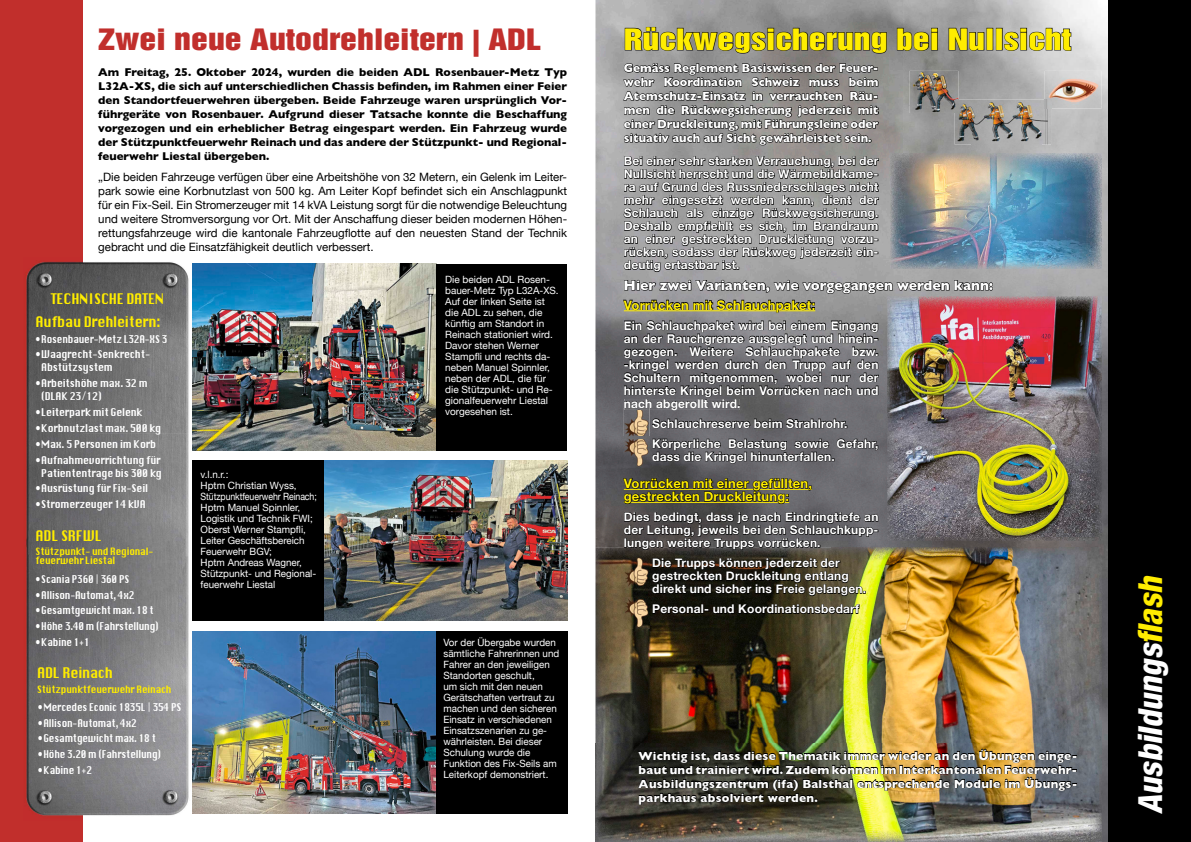
<style>
.page{position:relative;width:1191px;height:842px;background:#fff}
.page>*{position:absolute;margin:0;border:0;box-sizing:border-box;transform-origin:0 0}
.t1{font:italic 800 condensed 33px "Helvetica Neue LT Std";color:#fff}
.t2{font:27px "Helvetica Inserat Com";color:#ffed00;scale:1.25 1}
.t3{font:27px "Helvetica Inserat Com";color:#c12f2c;scale:1.25 1}
.t4{font:14.3px "Krungthep";letter-spacing:-.02em;color:#ffed00;scale:.85 1}
.t5{font:700 14px "Gill Sans";color:#fff}
.t6{font:700 13px/13px "Helvetica Neue";letter-spacing:.015em;color:#ffed00}
.t7{font:700 12px/13px "Helvetica Neue";letter-spacing:.015em;color:#fff;text-align:justify}
.t8{font:700 12px/14px "Gill Sans";letter-spacing:.005em;color:#fff;text-align:justify}
.t9{font:11.5px/14px "Helvetica Neue";color:#000;text-align:justify}
.t10{font:700 11.5px/14px "Gill Sans";color:#000;text-align:justify}
.t11{font:10.4px "Krungthep";letter-spacing:-.02em;color:#fff;scale:.81 1}
.t12{font:10.4px/13px "Krungthep";letter-spacing:-.02em;color:#fff;scale:.85 1}
.t13{font:10px/11px "Helvetica Neue";color:#fff}
.t14{font:9.9px/9px "Krungthep";letter-spacing:-.02em;color:#ffed00;scale:.85 1}
.s1{color:#ffed00}
</style>
<div class="page">
<img style="left:595px;top:0;width:308px;height:548px">
<img style="left:903px;top:0;width:205px;height:105px">
<div style="left:1041px;top:105px;width:67px;height:70px;background:#bebebe"></div>
<img style="left:1075px;top:175px;width:33px;height:667px">
<img style="left:903px;top:541px;width:172px;height:7px">
<img style="left:595px;top:548px;width:506px;height:294px">
<div style="left:0;top:0;width:82px;height:842px;background:#c12f2c"></div>
<img style="left:197px;top:264px;width:240px;height:186px">
<svg style="left:625px;top:27px;width:262px;height:27px;background:#71706f"></svg>
<svg style="left:897px;top:28px;width:41px;height:23px"></svg>
<svg style="left:948px;top:28px;width:36px;height:23px"></svg>
<div style="left:986px;top:28px;width:7px;height:22px;border:1px solid #000"></div>
<div style="left:996px;top:28px;width:6px;height:22px;border:1px solid #000"></div>
<svg style="left:1004px;top:28px;width:67px;height:23px;background:#989898"></svg>
<div style="left:1108px;top:0;width:83px;height:842px;background:#000"></div>
<img style="left:323px;top:460px;width:244px;height:161px">
<div style="left:193px;top:460px;width:130px;height:161px;background:#000"></div>
<div style="left:437px;top:264px;width:130px;height:186px;background:#000"></div>
<img style="left:25px;top:258px;width:172px;height:563px">
<img style="left:193px;top:460px;width:4px;height:161px">
<img style="left:192px;top:631px;width:244px;height:183px">
<div style="left:436px;top:631px;width:131px;height:183px;background:#000"></div>
<svg style="left:623px;top:63px;width:256px;height:82px;background:#656463"></svg>
<svg style="left:623px;top:156px;width:256px;height:116px;background:#6a6a6a"></svg>
<img style="left:1044px;top:71px;width:57px;height:37px">
<img style="left:909px;top:71px;width:49px;height:42px">
<img style="left:954px;top:100px;width:97px;height:45px">
<svg style="left:1044px;top:100px;width:7px;height:8px"></svg>
<svg style="left:954px;top:100px;width:4px;height:13px"></svg>
<img style="left:890px;top:153px;width:211px;height:116px">
<svg style="left:652px;top:418px;width:195px;height:11px;background:#39393b"></svg>
<img style="left:624px;top:410px;width:25px;height:57px">
<svg style="left:623px;top:320px;width:256px;height:90px;background:#4e4e50"></svg>
<img style="left:887px;top:297px;width:214px;height:244px">
<svg style="left:623px;top:280px;width:370px;height:32px;background:#807573"></svg>
<img style="left:638px;top:749px;width:438px;height:56px">
<hr style="left:624px;top:489px;width:188px;height:1px;background:#ffed00">
<svg style="left:623px;top:478px;width:188px;height:26px;background:#414032"></svg>
<svg style="left:623px;top:512px;width:255px;height:38px;background:#393839"></svg>
<svg style="left:652px;top:558px;width:213px;height:38px;background:#221e12"></svg>
<svg style="left:652px;top:604px;width:207px;height:10px;background:#16150b"></svg>
<svg style="left:624px;top:437px;width:254px;height:27px;background:#4d4b4c"></svg>
<img style="left:624px;top:557px;width:25px;height:30px">
<img style="left:624px;top:598px;width:25px;height:30px">
<h2 class="t3" style="left:98px;top:23px;width:356px">Zwei neue Autodrehleitern | ADL</h2>
<h2 class="t2" style="left:624px;top:23px;width:359px">Rückwegsicherung bei Nullsicht</h2>
<p class="t10" style="left:98px;top:65px;width:470px">Am Freitag, 25. Oktober 2024, wurden die beiden ADL Rosenbauer-Metz Typ L32A-XS, die sich auf unterschiedlichen Chassis befinden, im Rahmen einer Feier den Standortfeuerwehren übergeben. Beide Fahrzeuge waren ursprünglich Vor&shy;führgeräte von Rosenbauer. Aufgrund dieser Tatsache konnte die Beschaffung vorgezogen und ein erheblicher Betrag eingespart werden. Ein Fahrzeug wurde der Stützpunktfeuerwehr Reinach und das andere der Stützpunkt- und Regional&shy;feuerwehr Liestal übergeben.</p>
<p class="t9" style="left:98px;top:171px;width:470px">„Die beiden Fahrzeuge verfügen über eine Arbeitshöhe von 32 Metern, ein Gelenk im Leiter&shy;park sowie eine Korbnutzlast von 500 kg. Am Leiter Kopf befindet sich ein Anschlagpunkt für ein Fix-Seil. Ein Stromerzeuger mit 14 kVA Leistung sorgt für die notwendige Beleuchtung und weitere Stromversorgung vor Ort. Mit der Anschaffung dieser beiden modernen Höhen&shy;rettungsfahrzeuge wird die kantonale Fahrzeugflotte auf den neuesten Stand der Technik gebracht und die Einsatzfähigkeit deutlich verbessert.</p>
<p class="t4" style="left:51px;top:291px;width:135px">TECHNISCHE DATEN</p>
<p class="t4" style="left:36px;top:314px;width:148px">Aufbau Drehleitern:</p>
<p class="t11" style="left:36px;top:333px;width:164px">•Rosenbauer-Metz L32A-XS 3</p>
<p class="t12" style="left:41px;top:348px;width:130px;text-indent:-6px">•Waagrecht-Senkrecht-<br>Abstützsystem</p>
<p class="t12" style="left:41px;top:377px;width:127px;text-indent:-6px">•Arbeitshöhe max. 32 m (DLAK 23/12)</p>
<p class="t12" style="left:36px;top:406px;width:127px">•Leiterpark mit Gelenk</p>
<p class="t12" style="left:36px;top:422px;width:149px">•Korbnutzlast max. 500 kg</p>
<p class="t12" style="left:36px;top:438px;width:143px">•Max. 5 Personen im Korb</p>
<p class="t12" style="left:36px;top:453px;width:150px;text-align:center">•Aufnahmevorrichtung für<br>Patiententrage bis 300 kg</p>
<p class="t12" style="left:36px;top:482px;width:134px">•Ausrüstung für Fix-Seil</p>
<p class="t12" style="left:36px;top:498px;width:131px">•Stromerzeuger 14 kVA</p>
<p class="t4" style="left:36px;top:527px;width:79px">ADL SRFWL</p>
<p class="t14" style="left:36px;top:547px;width:140px">Stützpunkt- und Regional&shy;feuerwehr Liestal</p>
<p class="t11" style="left:36px;top:573px;width:117px">•Scania P360 | 360 PS</p>
<p class="t11" style="left:36px;top:589px;width:124px">•Allison-Automat, 4x2</p>
<p class="t11" style="left:36px;top:605px;width:147px">•Gesamtgewicht max. 18 t</p>
<p class="t11" style="left:36px;top:620px;width:154px">•Höhe 3.40 m (Fahrstellung)</p>
<p class="t11" style="left:36px;top:636px;width:68px">•Kabine 1+1</p>
<p class="t4" style="left:37px;top:665px;width:91px">ADL Reinach</p>
<p class="t14" style="left:37px;top:685px;width:160px">Stützpunktfeuerwehr Reinach</p>
<p class="t11" style="left:38px;top:701px;width:179px">•Mercedes Econic 1835L | 354 PS</p>
<p class="t11" style="left:38px;top:717px;width:124px">•Allison-Automat, 4x2</p>
<p class="t11" style="left:38px;top:733px;width:147px">•Gesamtgewicht max. 18 t</p>
<p class="t11" style="left:38px;top:749px;width:154px">•Höhe 3.20 m (Fahrstellung)</p>
<p class="t11" style="left:38px;top:764px;width:68px">•Kabine 1+2</p>
<p class="t13" style="left:201px;top:469px;width:118px">v.l.n.r.:<br>Hptm Christian Wyss,<br>Stützpunktfeuerwehr Reinach;<br>Hptm Manuel Spinnler,<br>Logistik und Technik FWI;<br>Oberst Werner Stampfli,<br>Leiter Geschäftsbereich<br>Feuerwehr BGV;<br>Hptm Andreas Wagner,<br>Stützpunkt- und Regional&shy;feuerwehr Liestal</p>
<p class="t13" style="left:445px;top:275px;width:115px">Die beiden ADL Rosen&shy;bauer-Metz Typ L32A-XS.<br>Auf der linken Seite ist die ADL zu sehen, die künftig am Standort in<br>Reinach stationiert wird.<br>Davor stehen Werner<br>Stampfli und rechts da&shy;neben Manuel Spinnler, neben der ADL, die für die Stützpunkt- und Re&shy;gionalfeuerwehr Liestal vorgesehen ist.</p>
<p class="t13" style="left:443px;top:638px;width:117px">Vor der Übergabe wurden sämtliche Fahrerinnen und<br>Fahrer an den jeweiligen<br>Standorten geschult,<br>um sich mit den neuen<br>Gerätschaften vertraut zu machen und den sicheren<br>Einsatz in verschiedenen<br>Einsatzszenarien zu ge&shy;währleisten. Bei dieser<br>Schulung wurde die<br>Funktion des Fix-Seils am<br>Leiterkopf demonstriert.</p>
<p class="t8" style="left:624px;top:61px;width:256px">Gemäss Reglement Basiswissen der Feuer&shy;wehr Koordination Schweiz muss beim Atemschutz-Einsatz in verrauchten Räu&shy;men die Rückwegsicherung jederzeit mit einer Druckleitung, mit Führungsleine oder situativ auch auf Sicht gewährleistet sein.</p>
<p class="t7" style="left:624px;top:155px;width:256px">Bei einer sehr starken Verrauchung, bei der Nullsicht herrscht und die Wärmebildkame&shy;ra auf Grund des Russniederschlages nicht mehr eingesetzt werden kann, dient der Schlauch als einzige Rückwegsicherung.<br>Deshalb empfiehlt es sich, im Brandraum an einer gestreckten Druckleitung vorzu&shy;rücken, sodass der Rückweg jederzeit ein&shy;deutig ertastbar ist.</p>
<p class="t6" style="left:624px;top:299px;width:193px">Vorrücken mit Schlauchpaket:</p>
<p class="t7" style="left:624px;top:319px;width:256px">Ein Schlauchpaket wird bei einem Eingang an der Rauchgrenze ausgelegt und hinein&shy;gezogen. Weitere Schlauchpakete bzw. -kringel werden durch den Trupp auf den Schultern mitgenommen, wobei nur der hinterste Kringel beim Vorrücken nach und nach abgerollt wird.</p>
<p class="t7" style="left:652px;top:414px;width:228px;line-height:20.1px">Schlauchreserve beim Strahlrohr.<br>Körperliche Belastung sowie Gefahr,</p>
<p class="t7" style="left:652px;top:450px;width:184px">dass die Kringel hinunterfallen.</p>
<p class="t5" style="left:623px;top:274px;width:371px">Hier zwei Varianten, wie vorgegangen werden kann:</p>
<p class="t6" style="left:624px;top:477px;width:190px">Vorrücken mit einer gefüllten, gestreckten Druckleitung:</p>
<p class="t7" style="left:624px;top:511px;width:256px">Dies bedingt, dass je nach Eindringtiefe an der Leitung, jeweils bei den Schlauchkupp&shy;lungen weitere Trupps vorrücken.</p>
<p class="t7" style="left:652px;top:557px;width:215px;text-align:left">Die Trupps können jederzeit der gestreckten Druckleitung entlang direkt und sicher ins Freie gelangen.</p>
<p class="t7" style="left:652px;top:603px;width:208px">Personal- und Koordinationsbedarf</p>
<p class="t8" style="left:638px;top:748px;width:440px">Wichtig ist, dass diese Thematik immer wieder an den Übungen einge&shy;baut und trainiert wird. Zudem können im Interkantonalen Feuerwehr-Ausbildungszentrum (ifa) Balsthal entsprechende Module im Übungs&shy;parkhaus absolviert werden.</p>
<h1 class="t1" style="left:1129px;top:814px;width:245px;rotate:-90deg">Ausbildungs<span class="s1">flash</span></h1>
</div>
